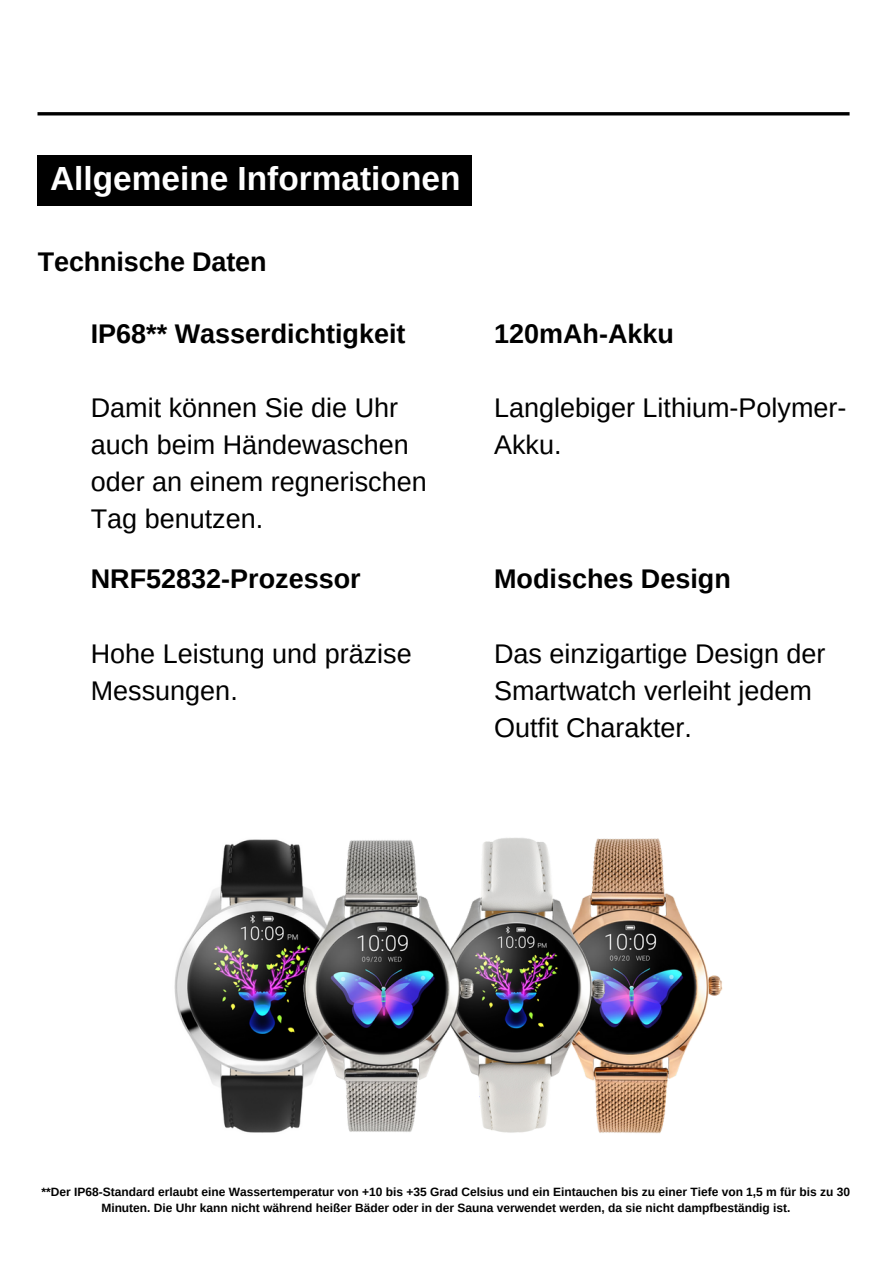
<style>
.page{position:relative;width:893px;height:1264px;background:#fff}
.page>*{position:absolute;margin:0;border:0;box-sizing:border-box;transform-origin:0 0}
.t1{font:700 33.45px "Arimo";color:#fff}
.t2{font:27px/37px "Arimo";color:#000}
.t3{font:700 27px "Arimo";color:#000}
.t4{font:700 12px/16px "Arimo";color:#000;text-align:center}
</style>
<div class="page">
<img style="left:174px;top:889px;width:41px;height:196px">
<img style="left:686px;top:927px;width:37px;height:123px">
<img style="left:550px;top:838px;width:136px;height:296px">
<img style="left:215px;top:837px;width:335px;height:296px">
<hr style="left:37px;top:112px;width:812px;height:3px;background:#000">
<div style="left:37px;top:156px;width:434px;height:50px;background:#000"></div>
<h1 class="t1" style="left:50px;top:160px;width:412px">Allgemeine Informationen</h1>
<h2 class="t3" style="left:38px;top:246px;width:230px">Technische Daten</h2>
<h2 class="t3" style="left:91px;top:318px;width:316px">IP68** Wasserdichtigkeit</h2>
<h2 class="t2" style="left:91px;top:389px;width:337px">Damit können Sie die Uhr auch beim Händewaschen oder an einem regnerischen<br>Tag benutzen.</h2>
<h2 class="t3" style="left:91px;top:564px;width:271px">NRF52832-Prozessor</h2>
<h2 class="t2" style="left:91px;top:634px;width:322px">Hohe Leistung und präzise<br>Messungen.</h2>
<h2 class="t3" style="left:494px;top:318px;width:181px">120mAh-Akku</h2>
<h2 class="t2" style="left:494px;top:389px;width:354px">Langlebiger Lithium-Polymer-<br>Akku.</h2>
<h2 class="t3" style="left:494px;top:564px;width:238px">Modisches Design</h2>
<h2 class="t2" style="left:494px;top:634px;width:333px">Das einzigartige Design der<br>Smartwatch verleiht jedem<br>Outfit Charakter.</h2>
<p class="t4" style="left:42px;top:1183px;width:810px">**Der IP68-Standard erlaubt eine Wassertemperatur von +10 bis +35 Grad Celsius und ein Eintauchen bis zu einer Tiefe von 1,5 m für bis zu 30<br>Minuten. Die Uhr kann nicht während heißer Bäder oder in der Sauna verwendet werden, da sie nicht dampfbeständig ist.</p>
</div>
